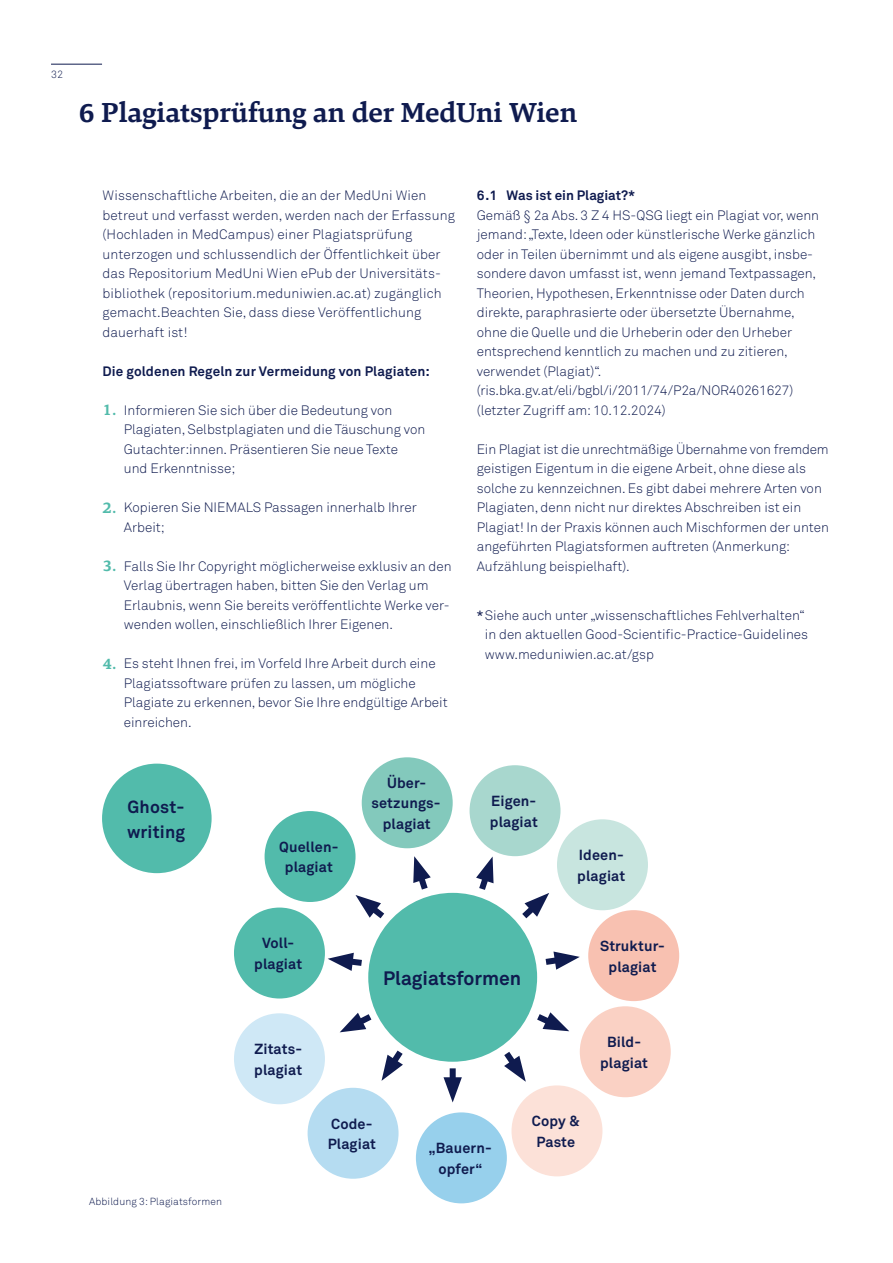
<style>
.page{position:relative;width:893px;height:1263px;background:#fff}
.page>*{position:absolute;margin:0;border:0;box-sizing:border-box;transform-origin:0 0}
.t1{font:700 28.5px "Danton";color:#0f1b4f}
.t2{font:700 19.2px "Akkurat Pro";color:#0f1b4f}
.t3{font:700 17.4px/24.6px "Akkurat Pro";letter-spacing:.01em;color:#0f1b4f}
.t4{font:700 14.4px/20.4px "Akkurat Pro";letter-spacing:.01em;color:#0f1b4f;text-align:center}
.t5{font:300 13.5px/19.5px "Akkurat Pro";color:#0f1b4f}
.t6{font:700 13.5px "Akkurat Pro";letter-spacing:.01em;color:#0f1b4f}
.t7{font:300 10.5px "Akkurat Pro";color:#0f1b4f}
.t8{font:300 10.2px "Akkurat Pro";letter-spacing:.01em;color:#0f1b4f}
.s1{font-family:"Danton";font-weight:700;font-size:16.5px;color:#52bbab}
.s2{font-weight:400}
</style>
<div class="page">
<hr style="left:51px;top:64px;width:51px;height:1px;background:#0f1b4f">
<div style="left:368px;top:893px;width:169px;height:169px;background:#52bbab;border-radius:50%"></div>
<div style="left:362px;top:757px;width:91px;height:91px;background:#83c9bc;border-radius:50%"></div>
<div style="left:470px;top:765px;width:90px;height:91px;background:#a8d7ce;border-radius:50%"></div>
<div style="left:557px;top:819px;width:91px;height:91px;background:#c8e5df;border-radius:50%"></div>
<div style="left:588px;top:910px;width:91px;height:91px;background:#f8c1b1;border-radius:50%"></div>
<div style="left:580px;top:1006px;width:91px;height:91px;background:#fad1c4;border-radius:50%"></div>
<div style="left:511px;top:1085px;width:91px;height:91px;background:#fce1d8;border-radius:50%"></div>
<div style="left:416px;top:1112px;width:91px;height:91px;background:#97d0ec;border-radius:50%"></div>
<div style="left:308px;top:1088px;width:91px;height:91px;background:#b5dcf1;border-radius:50%"></div>
<div style="left:234px;top:1013px;width:91px;height:91px;background:#cfe8f6;border-radius:50%"></div>
<div style="left:234px;top:907px;width:91px;height:91px;background:#52bbab;border-radius:50%"></div>
<div style="left:265px;top:811px;width:91px;height:91px;background:#52bbab;border-radius:50%"></div>
<div style="left:102px;top:764px;width:110px;height:109px;background:#52bbab;border-radius:50%"></div>
<svg style="left:530px;top:1009px;width:39px;height:23px"></svg>
<svg style="left:355px;top:895px;width:36px;height:29px"></svg>
<svg style="left:498px;top:1045px;width:28px;height:37px"></svg>
<svg style="left:413px;top:856px;width:19px;height:40px"></svg>
<div style="left:450px;top:1068px;width:6px;height:20px;background:#0f1b4f"></div>
<svg style="left:443px;top:1077px;width:19px;height:25px"></svg>
<svg style="left:474px;top:856px;width:20px;height:40px"></svg>
<svg style="left:381px;top:1044px;width:27px;height:37px"></svg>
<svg style="left:516px;top:893px;width:33px;height:32px"></svg>
<svg style="left:545px;top:951px;width:35px;height:19px"></svg>
<svg style="left:328px;top:953px;width:34px;height:18px"></svg>
<svg style="left:340px;top:1009px;width:38px;height:24px"></svg>
<p class="t7" style="left:51px;top:68px;width:13px">32</p>
<h1 class="t1" style="left:79px;top:94px;width:500px">6 Plagiatsprüfung an der MedUni Wien</h1>
<p class="t5" style="left:103px;top:186px;width:354px">Wissenschaftliche Arbeiten, die an der MedUni Wien betreut und verfasst werden, werden nach der Erfassung (Hochladen in MedCampus) einer Plagiatsprüfung unterzogen und schlussendlich der Öffentlichkeit über das Repositorium MedUni Wien ePub der Universitäts&shy;bibliothek (repositorium.meduniwien.ac.at) zugänglich gemacht.Beachten Sie, dass diese Veröffentlichung dauerhaft ist!</p>
<p class="t6" style="left:103px;top:363px;width:329px">Die goldenen Regeln zur Vermeidung von Plagiaten:</p>
<p class="t5" style="left:124px;top:400px;width:303px;text-indent:-21px"><span class="s1">1.</span> Informieren Sie sich über die Bedeutung von Plagiaten, Selbstplagiaten und die Täuschung von Gutachter:innen. Präsentieren Sie neue Texte<br>und Erkenntnisse;</p>
<p class="t5" style="left:124px;top:498px;width:295px;text-indent:-21px"><span class="s1">2.</span> Kopieren Sie NIEMALS Passagen innerhalb Ihrer<br>Arbeit;</p>
<p class="t5" style="left:124px;top:556px;width:329px;text-indent:-21px"><span class="s1">3.</span> Falls Sie Ihr Copyright möglicherweise exklusiv an den Verlag übertragen haben, bitten Sie den Verlag um Erlaubnis, wenn Sie bereits veröffentlichte Werke ver&shy;wenden wollen, einschließlich Ihrer Eigenen.</p>
<p class="t5" style="left:124px;top:654px;width:325px;text-indent:-21px"><span class="s1">4.</span> Es steht Ihnen frei, im Vorfeld Ihre Arbeit durch eine Plagiatssoftware prüfen zu lassen, um mögliche Plagiate zu erkennen, bevor Sie Ihre endgültige Arbeit einreichen.</p>
<p class="t3" style="left:127px;top:794px;width:60px">Ghost&shy;writing</p>
<p class="t4" style="left:279px;top:836px;width:61px">Quellen&shy;plagiat</p>
<p class="t4" style="left:371px;top:772px;width:70px">Über&shy;setzungs&shy;plagiat</p>
<p class="t6" style="left:477px;top:187px;width:160px">6.1 Was ist ein Plagiat?*</p>
<p class="t5" style="left:477px;top:205px;width:344px">Gemäß § 2a Abs. 3 Z 4 HS-QSG liegt ein Plagiat vor, wenn jemand: „Texte, Ideen oder künstlerische Werke gänzlich oder in Teilen übernimmt und als eigene ausgibt, insbe&shy;sondere davon umfasst ist, wenn jemand Textpassagen, Theorien, Hypothesen, Erkenntnisse oder Daten durch direkte, paraphrasierte oder übersetzte Übernahme, ohne die Quelle und die Urheberin oder den Urheber entsprechend kenntlich zu machen und zu zitieren, verwendet (Plagiat)“. (ris.bka.gv.at/eli/bgbl/i/2011/74/P2a/NOR40261627) (letzter Zugriff am: 10.12.2024)</p>
<p class="t5" style="left:477px;top:439px;width:354px">Ein Plagiat ist die unrechtmäßige Übernahme von fremdem geistigen Eigentum in die eigene Arbeit, ohne diese als solche zu kennzeichnen. Es gibt dabei mehrere Arten von Plagiaten, denn nicht nur direktes Abschreiben ist ein Plagiat! In der Praxis können auch Mischformen der unten angeführten Plagiatsformen auftreten (Anmerkung:<br>Aufzählung beispielhaft).</p>
<p class="t5" style="left:485px;top:605px;width:325px;text-indent:-9px"><span class="s2">*</span>Siehe auch unter „wissenschaftliches Fehlverhalten“ in den aktuellen Good-Scientific-Practice-Guidelines www.meduniwien.ac.at/gsp</p>
<p class="t4" style="left:490px;top:791px;width:49px;text-align:left">Eigen&shy;plagiat</p>
<p class="t4" style="left:577px;top:845px;width:49px;text-align:left">Ideen&shy;plagiat</p>
<p class="t8" style="left:89px;top:1195px;width:134px">Abbildung 3: Plagiatsformen</p>
<p class="t4" style="left:254px;top:933px;width:49px">Voll&shy;plagiat</p>
<p class="t4" style="left:254px;top:1039px;width:49px;text-align:left">Zitats&shy;plagiat</p>
<h2 class="t2" style="left:383px;top:966px;width:139px">Plagiatsformen</h2>
<p class="t4" style="left:328px;top:1113px;width:50px;text-align:left">Code-<br>Plagiat</p>
<p class="t4" style="left:428px;top:1138px;width:65px">„Bauern&shy;opfer“</p>
<p class="t4" style="left:532px;top:1111px;width:49px">Copy &amp;<br>Paste</p>
<p class="t4" style="left:600px;top:936px;width:66px">Struktur&shy;plagiat</p>
<p class="t4" style="left:600px;top:1032px;width:49px">Bild&shy;plagiat</p>
</div>
